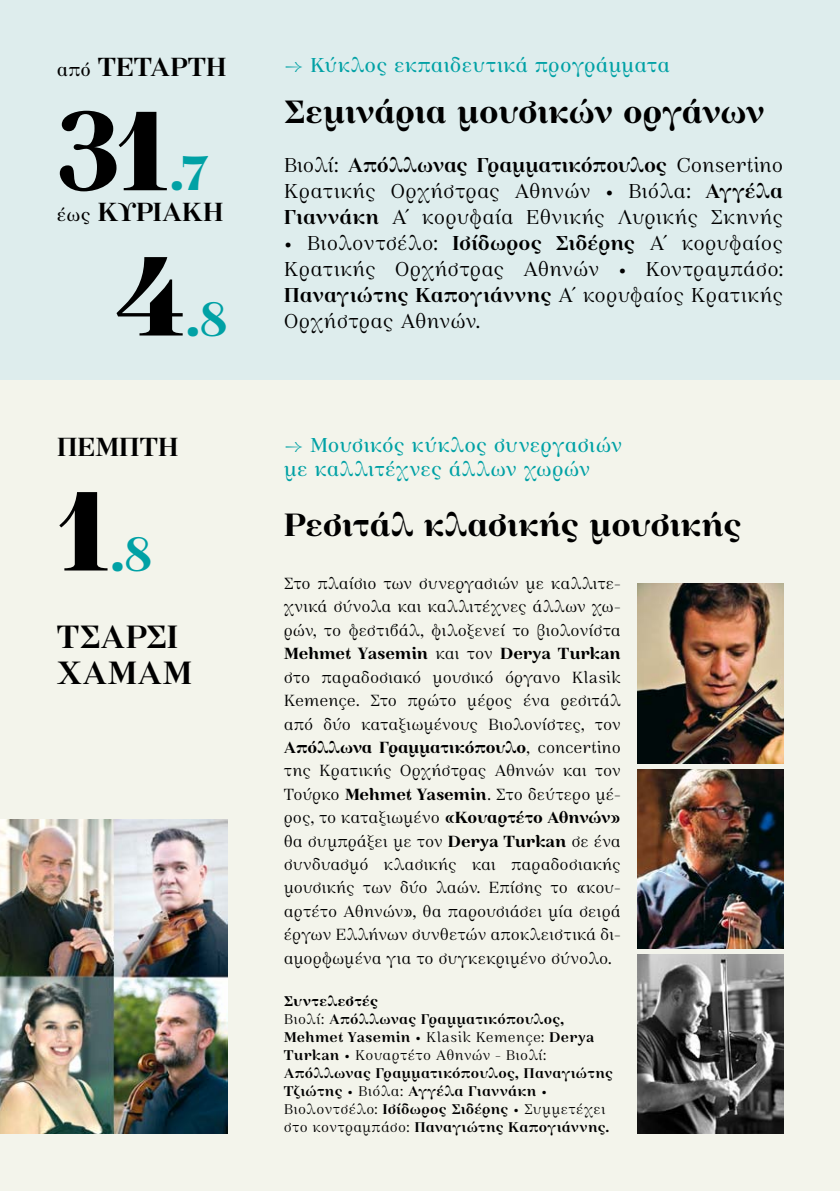
<style>
.page{position:relative;width:840px;height:1191px;background:#fff}
.page>*{position:absolute;margin:0;border:0;box-sizing:border-box;transform-origin:0 0}
.t1{font:800 112px "GFS Georgiou";color:#000}
.t2{font:800 48px "GFS Georgiou";color:#00a1a5}
.t3{font:700 32px "GFS Georgiou";letter-spacing:-.015em;color:#000}
.t4{font:600 32px/36px "GFS Georgiou";color:#000}
.t5{font:600 26px "GFS Georgiou";letter-spacing:.055em;color:#000}
.t6{font:300 20px/26px "GFS Georgiou";color:#000;text-align:justify}
.t7{font:20px/24px "GFS Georgiou";letter-spacing:.005em;color:#00a1a5}
.t8{font:300 16px/23.4px "GFS Georgiou";color:#000;text-align:justify}
.t9{font:600 14px/18px "GFS Georgiou";letter-spacing:.015em;color:#000}
.s1{font-weight:400;font-size:18px}
.s2{font-weight:600}
.s3{font-weight:400}
.s4{font-weight:700}
.s5{font-weight:300}
</style>
<div class="page">
<div style="left:0;top:0;width:839px;height:1191px;background:#f3f4eb"></div>
<hr style="left:839px;top:0;width:1px;height:1191px;background:#f3f4eb">
<div style="left:0;top:0;width:839px;height:380px;background:#deeded"></div>
<img style="left:637px;top:954px;width:145px;height:180px">
<img style="left:637px;top:769px;width:145px;height:179px">
<img style="left:637px;top:584px;width:145px;height:179px">
<img style="left:0;top:819px;width:227px;height:314px">
<h3 class="t5" style="left:57px;top:47px;width:171px"><span class="s1">από</span> τεταρτη</h3>
<h1 class="t1" style="left:57px;top:65px;width:114px">31</h1>
<h2 class="t2" style="left:169px;top:136px;width:41px">.7</h2>
<h3 class="t5" style="left:57px;top:192px;width:168px"><span class="s1">έως</span> κυριακη</h3>
<h1 class="t1" style="left:115px;top:210px;width:72px">4</h1>
<h2 class="t2" style="left:185px;top:282px;width:43px">.8</h2>
<h3 class="t5" style="left:57px;top:427px;width:123px">πεμπτη</h3>
<h1 class="t1" style="left:57px;top:445px;width:55px">1</h1>
<h2 class="t2" style="left:110px;top:517px;width:43px">.8</h2>
<h3 class="t4" style="left:57px;top:616px;width:137px">Τσαρσί<br>Χαμάμ</h3>
<p class="t7" style="left:283px;top:51px;width:387px">→ Κύκλος εκπαιδευτικά προγράμματα</p>
<h3 class="t3" style="left:283px;top:87px;width:482px">Σεμινάρια μουσικών οργάνων</h3>
<p class="t6" style="left:283px;top:151px;width:500px">Βιολί: <span class="s2">Απόλλωνας Γραμματικόπουλος</span> Consertino Κρατικής Ορχήστρας Αθηνών <span class="s3">•</span> Βιόλα: <span class="s2">Αγγέλα Γιαννάκη</span> Α΄ κορυφαία Εθνικής Λυρικής Σκηνής</p>
<p class="t6" style="left:283px;top:229px;width:500px"><span class="s3">•</span> Βιολοντσέλο: <span class="s2">Ισίδωρος Σιδέρης</span> Α΄ κορυφαίος Κρατικής Ορχήστρας Αθηνών <span class="s3">•</span> Κοντραμπάσο:<br><span class="s2">Παναγιώτης Καπογιάννης</span> Α΄ κορυφαίος Κρατικής Ορχήστρας Αθηνών.</p>
<p class="t7" style="left:283px;top:431px;width:340px">→ Μουσικός κύκλος συνεργασιών με καλλιτέχνες άλλων χωρών</p>
<h3 class="t3" style="left:283px;top:500px;width:459px">Ρεσιτάλ κλασικής μουσικής</h3>
<p class="t8" style="left:283px;top:570px;width:338px">Στο πλαίσιο των συνεργασιών με καλλιτε&shy;χνικά σύνολα και καλλιτέχνες άλλων χω&shy;ρών, το φεστιβάλ, φιλοξενεί το βιολονίστα <span class="s4">Mehmet Yasemin</span> και τον <span class="s4">Derya Turkan </span>στο παραδοσιακό μουσικό όργανο Klasik Kemençe. Στο πρώτο μέρος ένα ρεσιτάλ από δύο καταξιωμένους Βιολονίστες, τον <span class="s4">Απόλλωνα Γραμματικόπουλο</span>, concertino της Κρατικής Ορχήστρας Αθηνών και τον Τούρκο <span class="s4">Mehmet Yasemin</span>. Στο δεύτερο μέ&shy;ρος, το καταξιωμένο <span class="s4">«Κουαρτέτο Αθηνών» </span>θα συμπράξει με τον <span class="s4">Derya Turkan</span> σε ένα συνδυασμό κλασικής και παραδοσιακής μουσικής των δύο λαών. Επίσης το «κου&shy;αρτέτο Αθηνών», θα παρουσιάσει μία σειρά έργων Ελλήνων συνθετών αποκλειστικά δι&shy;αμορφωμένα για το συγκεκριμένο σύνολο.</p>
<p class="t9" style="left:283px;top:990px;width:330px"><span class="s4">Συντελεστές<br></span><span class="s5">Βιολί:</span> Απόλλωνας Γραμματικόπουλος, Mehmet Yasemin <span class="s3">•</span> <span class="s5">Klasik Kemençe:</span> Derya Turkan <span class="s3">•</span> <span class="s5">Κουαρτέτο Αθηνών - Βιολί:<br></span>Απόλλωνας Γραμματικόπουλος, Παναγιώτης Τζιώτης <span class="s3">•</span> <span class="s5">Βιόλα:</span> Αγγέλα Γιαννάκη <span class="s3">• </span><span class="s5">Βιολοντσέλο:</span> Ισίδωρος Σιδέρης <span class="s3">•</span> <span class="s5">Συμμετέχει στο κοντραμπάσο:</span> Παναγιώτης Καπογιάννης.</p>
</div>
